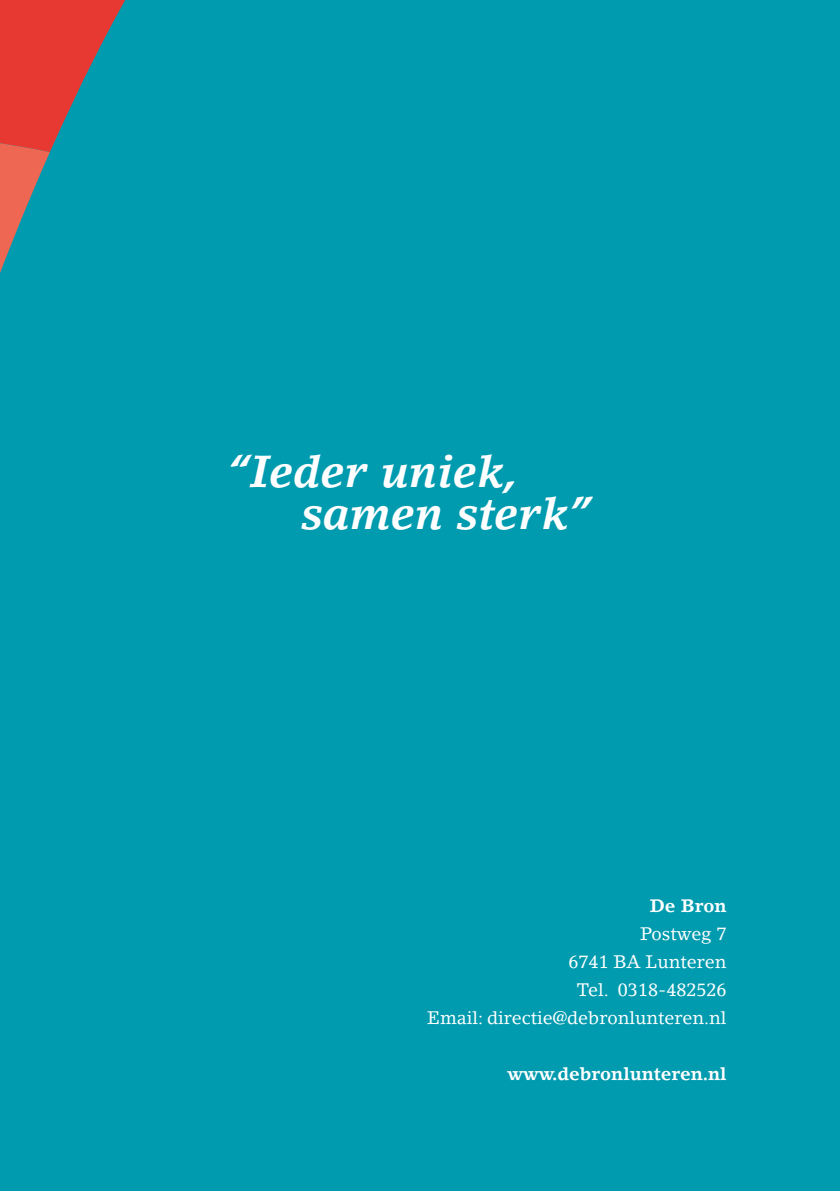
<style>
.page{position:relative;width:840px;height:1191px;background:#fff}
.page>*{position:absolute;margin:0;border:0;box-sizing:border-box;transform-origin:0 0}
.t1{font:italic 700 44.6px/42px "Lino Letter Std";color:#fff}
.t2{font:18px/28px "Lino Letter Std";color:#fff;text-align:right}
.t3{font:700 18px "Lino Letter Std";color:#fff}
</style>
<div class="page">
<div style="left:0;top:0;width:839px;height:1191px;background:#009baf"></div>
<svg style="left:0;top:0;width:125px;height:273px"></svg>
<h1 class="t1" style="left:301px;top:450px;width:291px;text-indent:-72px">“Ieder uniek, samen sterk”</h1>
<p class="t3" style="left:649px;top:895px;width:78px">De Bron</p>
<p class="t2" style="left:427px;top:920px;width:300px">Postweg 7<br>6741 BA Lunteren<br>Tel. 0318-482526<br>Email: directie@debronlunteren.nl</p>
<p class="t3" style="left:507px;top:1063px;width:220px">www.debronlunteren.nl</p>
</div>
